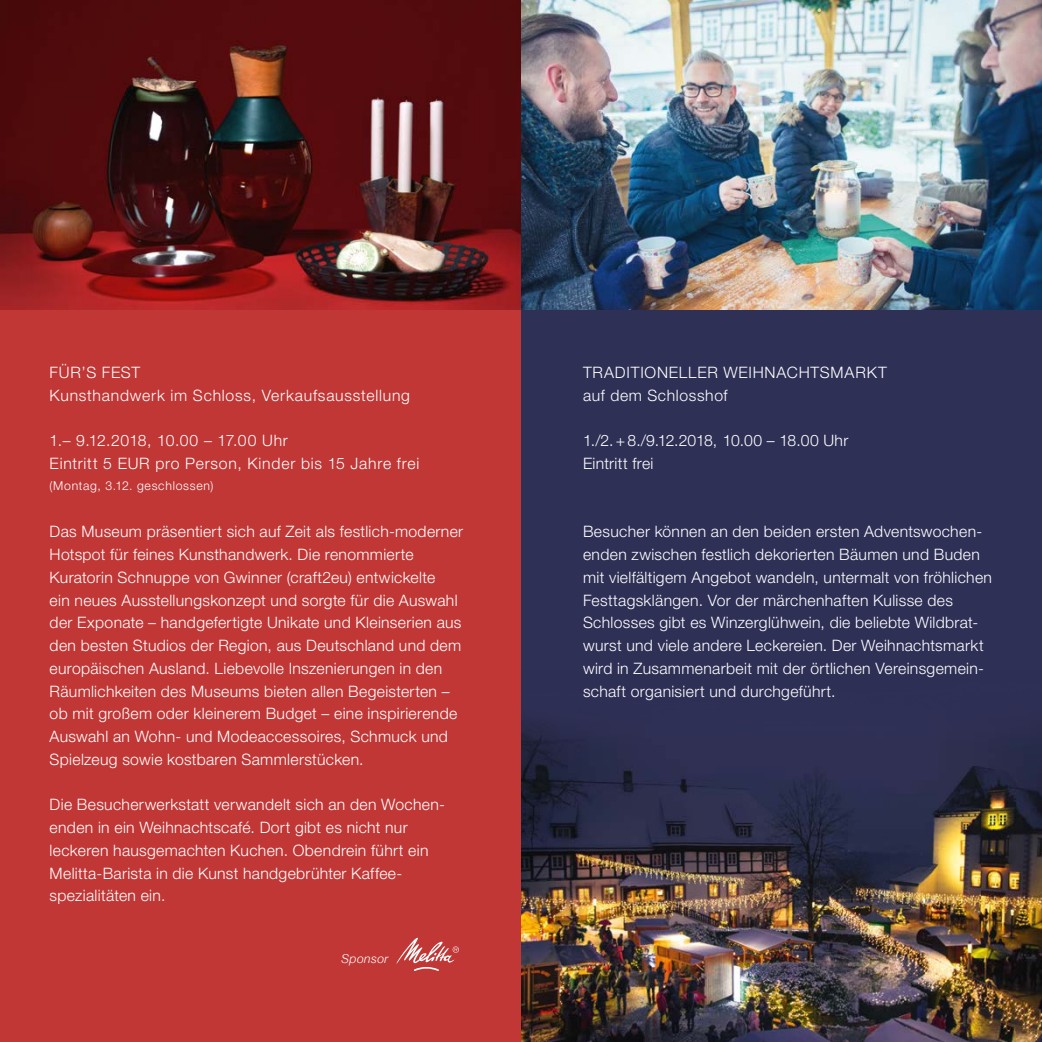
<style>
.page{position:relative;width:1042px;height:1042px;background:#fff}
.page>*{position:absolute;margin:0;border:0;box-sizing:border-box;transform-origin:0 0}
.t1{font:300 15.75px/22.8px "Helvetica Neue LT Pro";letter-spacing:.02em;color:#fff}
.t2{font:300 15.75px/22.8px "Helvetica Neue LT Pro";letter-spacing:.05em;color:#fff}
.t3{font:300 12.25px "Helvetica Neue LT Pro";letter-spacing:.06em;color:#fff}
.t4{font:italic 300 12.25px "Helvetica Neue LT";letter-spacing:.03em;color:#fff}
</style>
<div class="page">
<div style="left:0;top:287px;width:521px;height:755px;background:#c03736"></div>
<div style="left:521px;top:287px;width:521px;height:755px;background:#2f3056"></div>
<img style="left:0;top:0;width:521px;height:310px">
<svg style="left:396px;top:938px;width:63px;height:33px"></svg>
<img style="left:521px;top:0;width:521px;height:310px">
<img style="left:521px;top:721px;width:521px;height:321px">
<p class="t2" style="left:50px;top:361px;width:362px">FÜR’S FEST<br>Kunsthandwerk im Schloss, Verkaufsausstellung</p>
<p class="t2" style="left:50px;top:429px;width:371px">1.– 9.12.2018, 10.00 – 17.00 Uhr<br>Eintritt 5 EUR pro Person, Kinder bis 15 Jahre frei</p>
<p class="t3" style="left:50px;top:478px;width:165px">(Montag, 3.12. geschlossen)</p>
<p class="t1" style="left:50px;top:520px;width:415px">Das Museum präsentiert sich auf Zeit als festlich-moderner Hotspot für feines Kunsthandwerk. Die renommierte Kuratorin Schnuppe von Gwinner (craft2eu) entwickelte<br>ein neues Ausstellungskonzept und sorgte für die Auswahl der Exponate – handgefertigte Unikate und Kleinserien aus den besten Studios der Region, aus Deutschland und dem europäischen Ausland. Liebevolle Inszenierungen in den Räumlichkeiten des Museums bieten allen Begeisterten – ob mit großem oder kleinerem Budget – eine inspirierende Auswahl an Wohn- und Modeaccessoires, Schmuck und Spielzeug sowie kostbaren Sammlerstücken.</p>
<p class="t1" style="left:50px;top:793px;width:397px">Die Besucherwerkstatt verwandelt sich an den Wochen&shy;enden in ein Weihnachtscafé. Dort gibt es nicht nur leckeren hausgemachten Kuchen. Obendrein führt ein Melitta-Barista in die Kunst handgebrühter Kaffee&shy;spezialitäten ein.</p>
<p class="t4" style="left:341px;top:951px;width:48px">Sponsor</p>
<p class="t2" style="left:583px;top:361px;width:305px">TRADITIONELLER WEIHNACHTSMARKT auf dem Schlosshof</p>
<p class="t1" style="left:583px;top:429px;width:267px">1./2.+8./9.12.2018, 10.00 – 18.00 Uhr<br>Eintritt frei</p>
<p class="t1" style="left:583px;top:520px;width:410px">Besucher können an den beiden ersten Adventswochen&shy;enden zwischen festlich dekorierten Bäumen und Buden mit vielfältigem Angebot wandeln, untermalt von fröhlichen Festtagsklängen. Vor der märchenhaften Kulisse des Schlosses gibt es Winzerglühwein, die beliebte Wildbrat&shy;wurst und viele andere Leckereien. Der Weihnachtsmarkt wird in Zusammenarbeit mit der örtlichen Vereinsgemein&shy;schaft organisiert und durchgeführt.</p>
</div>
